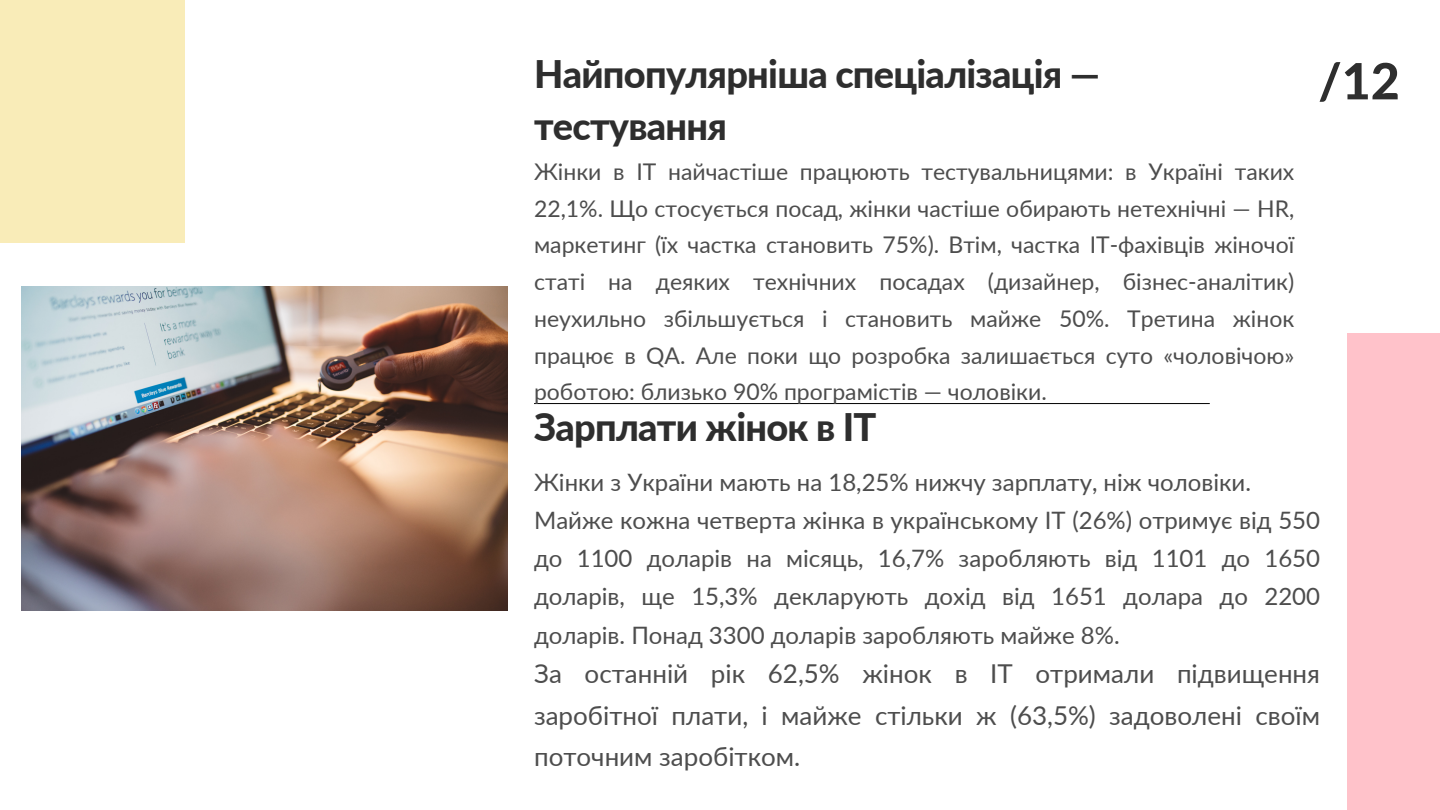
<style>
.page{position:relative;width:1440px;height:810px;background:#fff}
.page>*{position:absolute;margin:0;border:0;box-sizing:border-box;transform-origin:0 0}
.t1{font:800 50px "Lato";color:#2e2e2e}
.t2{font:800 38px/52.5px "Lato";letter-spacing:-.02em;color:#2e2e2e}
.t3{font:26px/41.2px "Lato";color:#4d4d4d;text-align:justify}
.t4{font:24px/38.2px "Lato";color:#4d4d4d}
.t5{font:23px/36.8px "Lato";color:#4d4d4d;text-align:justify}
</style>
<div class="page">
<div style="left:0;top:0;width:184px;height:243px;background:#f9ecb8"></div>
<div style="left:1348px;top:333px;width:92px;height:477px;background:#ffc2ca"></div>
<hr style="left:534px;top:403px;width:676px;height:1px;background:#000">
<img style="left:22px;top:287px;width:486px;height:324px">
<h2 class="t2" style="left:534px;top:47px;width:568px">Найпопулярніша спеціалізація — тестування</h2>
<p class="t5" style="left:534px;top:153px;width:762px">Жінки в ІТ найчастіше працюють тестувальницями: в Україні таких 22,1%. Що стосується посад, жінки частіше обирають нетехнічні — HR, маркетинг (їх частка становить 75%). Втім, частка ІТ-фахівців жіночої статі на деяких технічних посадах (дизайнер, бізнес-аналітик) неухильно збільшується і становить майже 50%. Третина жінок працює в QA. Але поки що розробка залишається суто «чоловічою» роботою: близько 90% програмістів — чоловіки.</p>
<h2 class="t2" style="left:534px;top:400px;width:344px">Зарплати жінок в ІТ</h2>
<p class="t4" style="left:534px;top:462px;width:788px">Жінки з України мають на 18,25% нижчу зарплату, ніж чоловіки.<br>Майже кожна четверта жінка в українському ІТ (26%) отримує від 550 до 1100 доларів на місяць, 16,7% заробляють від 1101 до 1650 доларів, ще 15,3% декларують дохід від 1651 долара до 2200 доларів. Понад 3300 доларів заробляють майже 8%.</p>
<p class="t3" style="left:534px;top:653px;width:788px">За останній рік 62,5% жінок в ІТ отримали підвищення заробітної плати, і майже стільки ж (63,5%) задоволені своїм поточним заробітком.</p>
<h1 class="t1" style="left:1318px;top:50px;width:83px">/12</h1>
</div>
